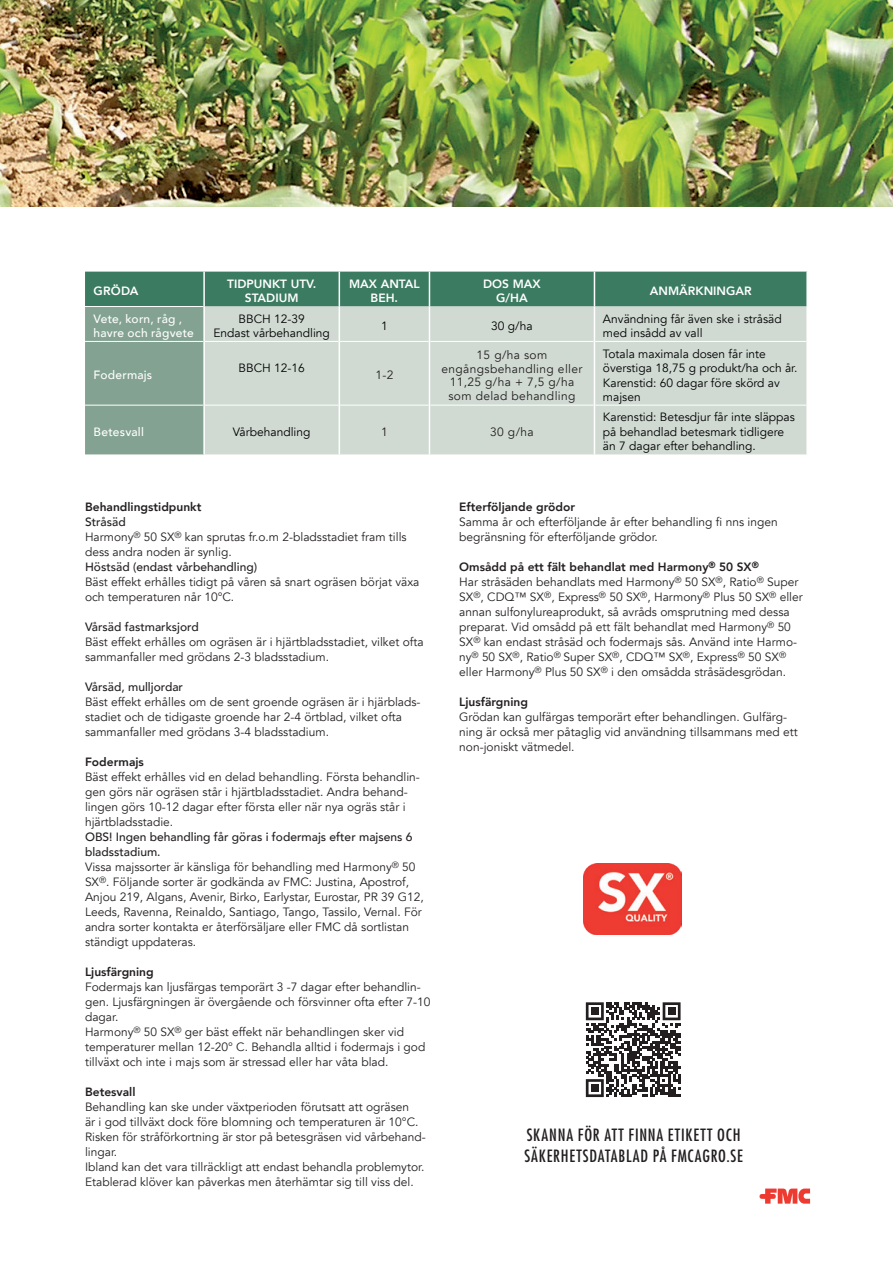
<style>
.page{position:relative;width:893px;height:1263px;background:#fff}
.page>*{position:absolute;margin:0;border:0;box-sizing:border-box;transform-origin:0 0}
.t1{font:condensed 16.5px/21px "Futura Std";letter-spacing:.045em;color:#231f20}
.t2{font:12px/15px "Avenir";color:#231f20}
.t3{font:12px/14.4px "Avenir";color:#000}
.t4{font:800 12px "Avenir";color:#231f20}
.t5{font:12px/13.5px "Avenir";letter-spacing:.03em;color:#231f20;text-align:center}
.t6{font:500 12px "Avenir";color:#231f20}
.t7{font:800 12px/14.4px "Avenir";color:#fff;text-align:center}
.t8{font:500 12px/14.4px "Avenir";letter-spacing:.015em;color:#fff}
.s1{font-weight:500}
.s2{font-weight:800}
</style>
<div class="page">
<svg style="left:85px;top:272px;width:721px;height:182px;background:#598b75"></svg>
<div style="left:205px;top:306px;width:601px;height:148px;background:#d0dad3"></div>
<hr style="left:85px;top:306px;width:118px;height:1px;background:#fff">
<hr style="left:85px;top:341px;width:118px;height:1px;background:#fff">
<hr style="left:205px;top:341px;width:134px;height:1px;background:#fff">
<hr style="left:340px;top:341px;width:89px;height:1px;background:#fff">
<hr style="left:430px;top:341px;width:164px;height:1px;background:#fff">
<hr style="left:595px;top:341px;width:211px;height:1px;background:#fff">
<hr style="left:205px;top:405px;width:134px;height:1px;background:#fff">
<hr style="left:340px;top:405px;width:89px;height:1px;background:#fff">
<hr style="left:430px;top:405px;width:164px;height:1px;background:#fff">
<hr style="left:595px;top:405px;width:211px;height:1px;background:#fff">
<hr style="left:85px;top:405px;width:118px;height:1px;background:#fff">
<hr style="left:203px;top:272px;width:2px;height:34px;background:#fff">
<hr style="left:339px;top:272px;width:1px;height:34px;background:#fff">
<hr style="left:429px;top:272px;width:1px;height:34px;background:#fff">
<hr style="left:594px;top:272px;width:1px;height:34px;background:#fff">
<hr style="left:203px;top:306px;width:2px;height:35px;background:#fff">
<hr style="left:339px;top:306px;width:1px;height:35px;background:#fff">
<hr style="left:429px;top:306px;width:1px;height:35px;background:#fff">
<hr style="left:594px;top:306px;width:1px;height:35px;background:#fff">
<hr style="left:203px;top:341px;width:2px;height:64px;background:#fff">
<hr style="left:339px;top:341px;width:1px;height:64px;background:#fff">
<hr style="left:429px;top:341px;width:1px;height:64px;background:#fff">
<hr style="left:594px;top:341px;width:1px;height:64px;background:#fff">
<hr style="left:203px;top:405px;width:2px;height:49px;background:#fff">
<hr style="left:339px;top:405px;width:1px;height:49px;background:#fff">
<hr style="left:429px;top:405px;width:1px;height:49px;background:#fff">
<hr style="left:594px;top:405px;width:1px;height:49px;background:#fff">
<svg style="left:759px;top:1188px;width:51px;height:15px"></svg>
<img style="left:0;top:0;width:893px;height:206px">
<svg style="left:586px;top:1002px;width:95px;height:95px"></svg>
<div style="left:591px;top:1007px;width:8px;height:8px;background:#231f20"></div>
<div style="left:668px;top:1007px;width:7px;height:8px;background:#231f20"></div>
<div style="left:591px;top:1084px;width:8px;height:8px;background:#231f20"></div>
<img style="left:584px;top:863px;width:98px;height:71px">
<p class="t7" style="left:94px;top:284px;width:47px">GRÖDA</p>
<p class="t7" style="left:227px;top:276px;width:91px">TIDPUNKT UTV.<br>STADIUM</p>
<p class="t7" style="left:349px;top:276px;width:72px">MAX ANTAL<br>BEH.</p>
<p class="t7" style="left:483px;top:276px;width:59px">DOS MAX<br>G/HA</p>
<p class="t7" style="left:650px;top:284px;width:103px">ANMÄRKNINGAR</p>
<p class="t8" style="left:94px;top:311px;width:102px">Vete, korn, råg , havre och rågvete</p>
<p class="t3" style="left:213px;top:312px;width:118px;text-align:center">BBCH 12-39<br>Endast vårbehandling</p>
<p class="t3" style="left:381px;top:319px;width:8px">1</p>
<p class="t3" style="left:491px;top:319px;width:43px">30 g/ha</p>
<p class="t3" style="left:603px;top:312px;width:180px">Användning får även ske i stråsäd med insådd av vall</p>
<p class="t8" style="left:94px;top:367px;width:60px">Fodermajs</p>
<p class="t5" style="left:441px;top:348px;width:143px">15 g/ha som engångsbehandling eller<br>11,25 g/ha + 7,5 g/ha som delad behandling</p>
<p class="t3" style="left:603px;top:347px;width:196px">Totala maximala dosen får inte överstiga 18,75 g produkt/ha och år.<br>Karenstid: 60 dagar före skörd av majsen</p>
<p class="t3" style="left:239px;top:361px;width:68px">BBCH 12-16</p>
<p class="t2" style="left:375px;top:368px;width:20px">1-2</p>
<p class="t8" style="left:94px;top:424px;width:52px">Betesvall</p>
<p class="t3" style="left:233px;top:425px;width:79px">Vårbehandling</p>
<p class="t2" style="left:381px;top:424px;width:8px">1</p>
<p class="t2" style="left:490px;top:424px;width:45px">30 g/ha</p>
<p class="t3" style="left:603px;top:410px;width:193px">Karenstid: Betesdjur får inte släppas på behandlad betesmark tidligere än 7 dagar efter behandling.</p>
<p class="t4" style="left:85px;top:497px;width:118px">Behandlingstidpunkt</p>
<p class="t2" style="left:85px;top:514px;width:323px"><span class="s1">Stråsäd<br></span>Harmony<sup>®</sup> 50 SX<sup>®</sup> kan sprutas fr.o.m 2-bladsstadiet fram tills dess andra noden är synlig.</p>
<p class="t6" style="left:85px;top:556px;width:174px">Höstsäd (endast vårbehandling)</p>
<p class="t2" style="left:85px;top:574px;width:336px">Bäst effekt erhålles tidigt på våren så snart ogräsen börjat växa och temperaturen når 10°C.</p>
<p class="t6" style="left:85px;top:616px;width:115px">Vårsäd fastmarksjord</p>
<p class="t2" style="left:85px;top:634px;width:340px">Bäst effekt erhålles om ogräsen är i hjärtbladsstadiet, vilket ofta sammanfaller med grödans 2-3 bladsstadium.</p>
<p class="t6" style="left:85px;top:676px;width:100px">Vårsäd, mulljordar</p>
<p class="t2" style="left:85px;top:694px;width:337px">Bäst effekt erhålles om de sent groende ogräsen är i hjärblads&shy;stadiet och de tidigaste groende har 2-4 örtblad, vilket ofta sammanfaller med grödans 3-4 bladsstadium.</p>
<p class="t4" style="left:85px;top:752px;width:60px">Fodermajs</p>
<p class="t2" style="left:85px;top:769px;width:336px">Bäst effekt erhålles vid en delad behandling. Första behandlin&shy;gen görs när ogräsen står i hjärtbladsstadiet. Andra behand&shy;lingen görs 10-12 dagar efter första eller när nya ogräs står i hjärtbladsstadie.</p>
<p class="t2" style="left:85px;top:829px;width:340px"><span class="s1">OBS! Ingen behandling får göras i fodermajs efter majsens 6 bladsstadium.<br></span>Vissa majssorter är känsliga för behandling med Harmony<sup>®</sup> 50<br>SX<sup>®</sup>. Följande sorter är godkända av FMC: Justina, Apostrof, Anjou 219, Algans, Avenir, Birko, Earlystar, Eurostar, PR 39 G12, Leeds, Ravenna, Reinaldo, Santiago, Tango, Tassilo, Vernal. För andra sorter kontakta er återförsäljare eller FMC då sortlistan ständigt uppdateras.</p>
<p class="t4" style="left:85px;top:962px;width:70px">Ljusfärgning</p>
<p class="t2" style="left:85px;top:979px;width:347px">Fodermajs kan ljusfärgas temporärt 3 -7 dagar efter behandlin&shy;gen. Ljusfärgningen är övergående och försvinner ofta efter 7-10 dagar.<br>Harmony<sup>®</sup> 50 SX<sup>®</sup> ger bäst effekt när behandlingen sker vid temperaturer mellan 12-20° C. Behandla alltid i fodermajs i god tillväxt och inte i majs som är stressad eller har våta blad.</p>
<p class="t4" style="left:85px;top:1082px;width:52px">Betesvall</p>
<p class="t2" style="left:85px;top:1099px;width:342px">Behandling kan ske under växtperioden förutsatt att ogräsen<br>är i god tillväxt dock före blomning och temperaturen är 10°C.<br>Risken för stråförkortning är stor på betesgräsen vid vårbehand&shy;lingar.<br>Ibland kan det vara tillräckligt att endast behandla problemytor.<br>Etablerad klöver kan påverkas men återhämtar sig till viss del.</p>
<p class="t4" style="left:459px;top:497px;width:117px">Efterföljande grödor</p>
<p class="t2" style="left:459px;top:514px;width:320px">Samma år och efterföljande år efter behandling fi nns ingen begränsning för efterföljande grödor.</p>
<p class="t2" style="left:459px;top:559px;width:345px"><span class="s2">Omsådd på ett fält behandlat med Harmony</span><sup>®</sup> <span class="s2">50 SX</span><sup>®<br></sup>Har stråsäden behandlats med Harmony<sup>®</sup> 50 SX<sup>®</sup>, Ratio<sup>®</sup> Super SX<sup>®</sup>, CDQ™ SX<sup>®</sup>, Express<sup>®</sup> 50 SX<sup>®</sup>, Harmony<sup>®</sup> Plus 50 SX<sup>®</sup> eller annan sulfonylureaprodukt, så avråds omsprutning med dessa preparat. Vid omsådd på ett fält behandlat med Harmony<sup>®</sup> 50<br>SX<sup>®</sup> kan endast stråsäd och fodermajs sås. Använd inte Harmo&shy;ny<sup>®</sup> 50 SX<sup>®</sup>, Ratio<sup>®</sup> Super SX<sup>®</sup>, CDQ™ SX<sup>®</sup>, Express<sup>®</sup> 50 SX<sup>® </sup>eller Harmony<sup>®</sup> Plus 50 SX<sup>®</sup> i den omsådda stråsädesgrödan.</p>
<p class="t4" style="left:459px;top:692px;width:70px">Ljusfärgning</p>
<p class="t2" style="left:459px;top:709px;width:340px">Grödan kan gulfärgas temporärt efter behandlingen. Gulfärg&shy;ning är också mer påtaglig vid användning tillsammans med ett non-joniskt vätmedel.</p>
<h1 class="t1" style="left:524px;top:1124px;width:220px">SKANNA FÖR ATT FINNA ETIKETT OCH<br>SÄKERHETSDATABLAD PÅ FMCAGRO.SE</h1>
</div>
